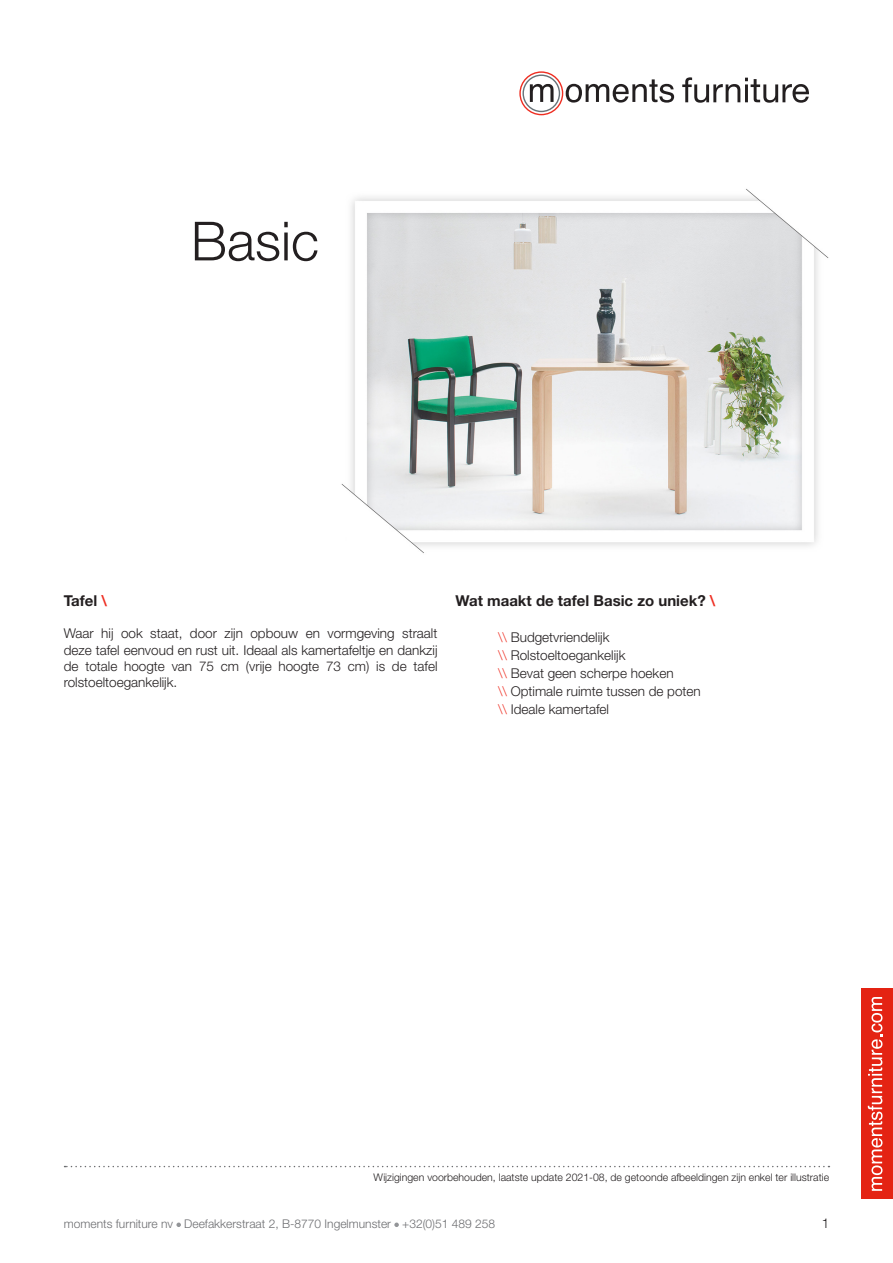
<style>
.page{position:relative;width:893px;height:1263px;background:#fff}
.page>*{position:absolute;margin:0;border:0;box-sizing:border-box;transform-origin:0 0}
.t1{font:300 54px "Helvetica Neue LT Std";color:#231f20}
.gewone_tekst{font:700 15px "Helvetica Neue LT Std";color:#231f20}
.Basis_9pt{font:300 13.5px/16.2px "Helvetica Neue LT Std";color:#231f20;text-align:justify}
.gewone_tekst-2{font:300 13.5px "Helvetica Neue LT Std";color:#231f20}
.t2{font:300 12px "Helvetica Neue LT Std";color:#6c6d70}
.t3{font:300 10.5px "Helvetica Neue LT Std";color:#231f20}
.s1{color:#ee2e22}
</style>
<div class="page">
<svg style="left:176px;top:1222px;width:5px;height:5px"></svg>
<svg style="left:394px;top:1222px;width:5px;height:5px"></svg>
<div style="left:861px;top:989px;width:32px;height:210px;background:#e42313"></div>
<svg style="left:868px;top:997px;width:14px;height:194px"></svg>
<svg style="left:65px;top:1166px;width:764px;height:1px"></svg>
<svg style="left:519px;top:71px;width:155px;height:44px"></svg>
<svg style="left:682px;top:77px;width:127px;height:26px"></svg>
<img style="left:341px;top:189px;width:488px;height:364px">
<h1 class="t1" style="left:191px;top:208px;width:130px">Basic</h1>
<p class="gewone_tekst" style="left:64px;top:591px;width:45px">Tafel <span class="s1">\</span></p>
<p class="Basis_9pt" style="left:64px;top:625px;width:375px">Waar hij ook staat, door zijn opbouw en vormgeving straalt deze tafel eenvoud en rust uit. Ideaal als kamertafeltje en dankzij de totale hoogte van 75 cm (vrije hoogte 73 cm) is de tafel rolstoeltoegankelijk.</p>
<p class="gewone_tekst" style="left:455px;top:591px;width:261px">Wat maakt de tafel Basic zo uniek? <span class="s1">\</span></p>
<p class="gewone_tekst-2" style="left:498px;top:629px;width:113px"><span class="s1">\\</span> Budgetvriendelijk</p>
<p class="gewone_tekst-2" style="left:498px;top:647px;width:129px"><span class="s1">\\</span> Rolstoeltoegankelijk</p>
<p class="gewone_tekst-2" style="left:498px;top:665px;width:177px"><span class="s1">\\</span> Bevat geen scherpe hoeken</p>
<p class="gewone_tekst-2" style="left:498px;top:683px;width:204px"><span class="s1">\\</span> Optimale ruimte tussen de poten</p>
<p class="gewone_tekst-2" style="left:498px;top:701px;width:113px"><span class="s1">\\</span> Ideale kamertafel</p>
<p class="t3" style="left:374px;top:1170px;width:457px">Wijzigingen voorbehouden, laatste update 2021-08, de getoonde afbeeldingen zijn enkel ter illustratie</p>
<p class="t2" style="left:64px;top:1216px;width:433px">moments furniture nv Deefakkerstraat 2, B-8770 Ingelmunster +32(0)51 489 258</p>
<p class="Basis_9pt" style="left:822px;top:1214px;width:9px">1</p>
</div>
